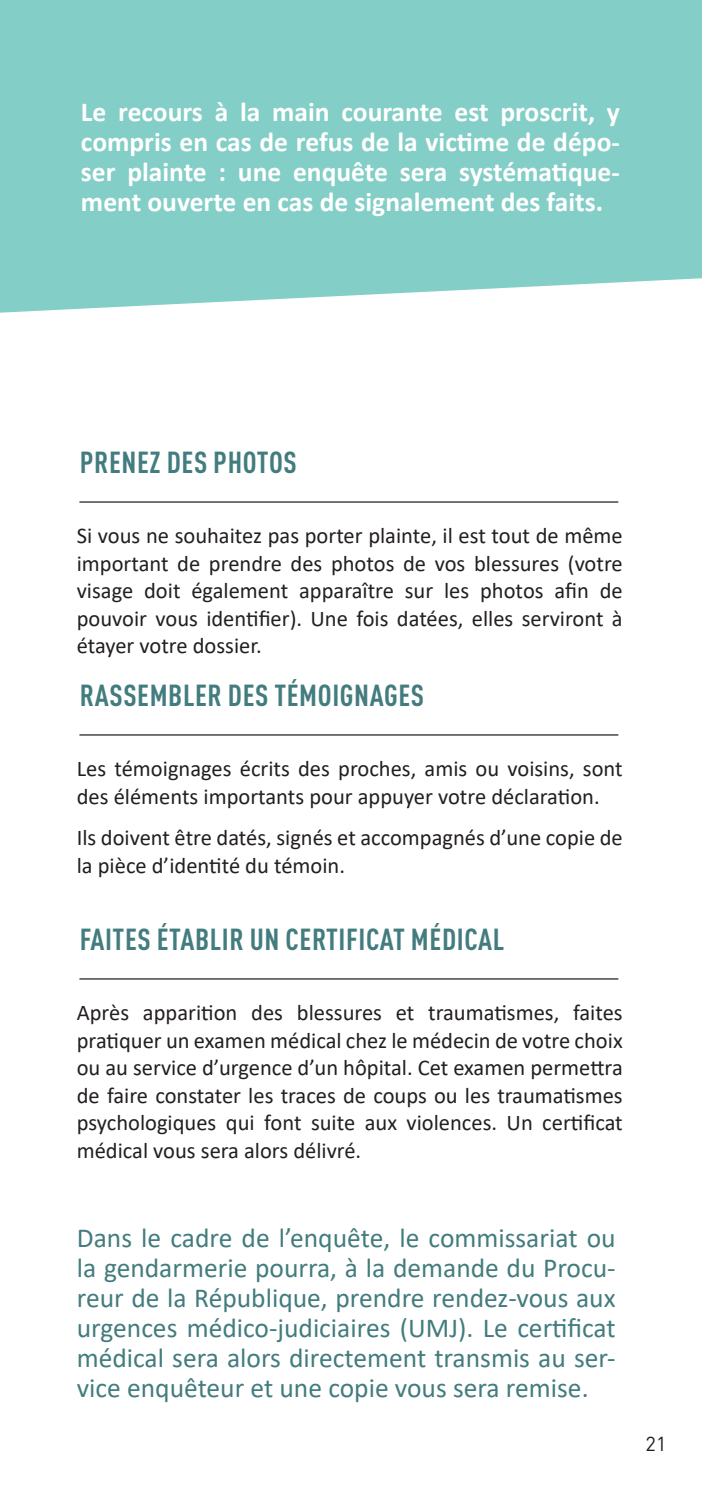
<style>
.page{position:relative;width:702px;height:1489px;background:#fff}
.page>*{position:absolute;margin:0;border:0;box-sizing:border-box;transform-origin:0 0}
.titre_copie_2{font:700 condensed 30px "DIN Pro";letter-spacing:.02em;color:#437c7e}
.Texte_courant{font:27.5px/30px "Calibri";color:#437c7e;text-align:justify}
.Texte_courant-2{font:700 27.5px/30px "Calibri";color:#fff;text-align:justify}
.Texte_courant-3{font:22.5px/27.5px "Calibri";color:#231f20;text-align:justify}
.t1{font:20px "DIN Pro";color:#231f20}
</style>
<div class="page">
<div style="left:0;top:0;width:702px;height:313px;background:#83cec7"></div>
<hr style="left:79px;top:501px;width:539px;height:1px;background:#231f20">
<hr style="left:79px;top:734px;width:539px;height:1px;background:#231f20">
<hr style="left:79px;top:978px;width:539px;height:1px;background:#231f20">
<p class="Texte_courant-2" style="left:81px;top:96px;width:540px">Le recours à la main courante est proscrit, y compris en cas de refus de la victime de dépo&shy;ser plainte : une enquête sera systématique&shy;ment ouverte en cas de signalement des faits.</p>
<p class="titre_copie_2" style="left:80px;top:439px;width:218px">PRENEZ DES PHOTOS</p>
<p class="Texte_courant-3" style="left:77px;top:521px;width:547px">Si vous ne souhaitez pas porter plainte, il est tout de même important de prendre des photos de vos blessures (votre visage doit également apparaître sur les photos afin de pouvoir vous identifier). Une fois datées, elles serviront à étayer votre dossier.</p>
<p class="titre_copie_2" style="left:80px;top:672px;width:346px">RASSEMBLER DES TÉMOIGNAGES</p>
<p class="Texte_courant-3" style="left:77px;top:754px;width:547px">Les témoignages écrits des proches, amis ou voisins, sont des éléments importants pour appuyer votre déclaration.</p>
<p class="Texte_courant-3" style="left:77px;top:823px;width:547px">Ils doivent être datés, signés et accompagnés d’une copie de la pièce d’identité du témoin.</p>
<p class="titre_copie_2" style="left:80px;top:916px;width:426px">FAITES ÉTABLIR UN CERTIFICAT MÉDICAL</p>
<p class="Texte_courant-3" style="left:77px;top:998px;width:547px">Après apparition des blessures et traumatismes, faites pratiquer un examen médical chez le médecin de votre choix ou au service d’urgence d’un hôpital. Cet examen permettra de faire constater les traces de coups ou les traumatismes psychologiques qui font suite aux violences. Un certificat médical vous sera alors délivré.</p>
<p class="Texte_courant" style="left:77px;top:1221px;width:540px">Dans le cadre de l’enquête, le commissariat ou la gendarmerie pourra, à la demande du Procu&shy;reur de la République, prendre rendez-vous aux urgences médico-judiciaires (UMJ). Le certificat médical sera alors directement transmis au ser&shy;vice enquêteur et une copie vous sera remise.</p>
<p class="t1" style="left:645px;top:1428px;width:22px">21</p>
</div>
